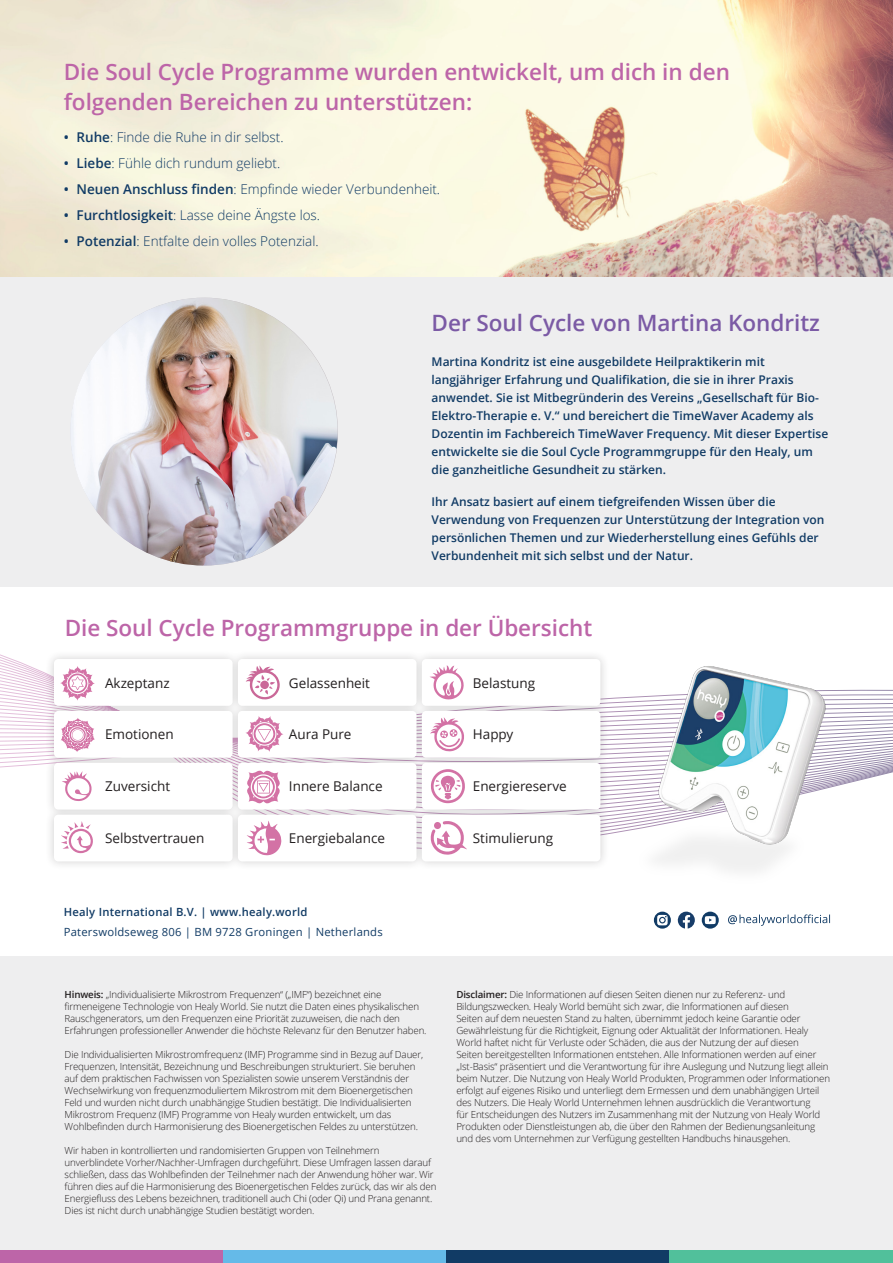
<style>
.page{position:relative;width:893px;height:1263px;background:#fff}
.page>*{position:absolute;margin:0;border:0;box-sizing:border-box;transform-origin:0 0}
.SL-15pts{font:600 22.5px/30px "Open Sans";color:#bd65a8}
.SL-15pts-2{font:600 22.5px "Open Sans";color:#7b5aa5}
.t1{font:300 13.5px "Open Sans";color:#113b65}
.Table-Copy_9pt{font:13.5px "Open Sans";color:#231f20}
.Copy-Lead-9pts{font:600 12px/18px "Open Sans";color:#113b65}
.Address_Light{font:11.25px "Open Sans";letter-spacing:.02em;color:#113b65}
.Address_Bold{font:600 11.25px "Open Sans";letter-spacing:.02em;color:#113b65}
.footnote{font:300 9.75px/12px "Open Sans";letter-spacing:-.015em;color:#231f20}
.s1{font-weight:600}
</style>
<div class="page">
<div style="left:0;top:276px;width:893px;height:311px;background:#eeeeef"></div>
<img style="left:0;top:0;width:893px;height:276px">
<img style="left:70px;top:298px;width:268px;height:267px;border-radius:134px">
<div style="left:0;top:957px;width:893px;height:306px;background:#eeeeef"></div>
<div style="left:0;top:1250px;width:223px;height:13px;background:#bd65a8"></div>
<div style="left:223px;top:1250px;width:224px;height:13px;background:#65bae8"></div>
<div style="left:446px;top:1250px;width:224px;height:13px;background:#113b65"></div>
<div style="left:670px;top:1250px;width:223px;height:13px;background:#51c09b"></div>
<img style="left:613px;top:761px;width:245px;height:110px">
<svg style="left:702px;top:912px;width:17px;height:17px"></svg>
<svg style="left:654px;top:912px;width:17px;height:17px"></svg>
<svg style="left:677px;top:911px;width:18px;height:17px"></svg>
<svg style="left:728px;top:914px;width:102px;height:12px"></svg>
<div style="left:45px;top:650px;width:564px;height:220px;background:#231f20;opacity:.2"></div>
<div style="left:54px;top:659px;width:179px;height:47px;background:#fff;border-radius:4px"></div>
<div style="left:238px;top:659px;width:178px;height:47px;background:#fff;border-radius:4px"></div>
<div style="left:422px;top:659px;width:178px;height:47px;background:#fff;border-radius:4px"></div>
<div style="left:54px;top:763px;width:179px;height:46px;background:#fff;border-radius:4px"></div>
<div style="left:238px;top:763px;width:178px;height:46px;background:#fff;border-radius:4px"></div>
<div style="left:422px;top:763px;width:178px;height:46px;background:#fff;border-radius:4px"></div>
<div style="left:54px;top:815px;width:179px;height:46px;background:#fff;border-radius:4px"></div>
<div style="left:238px;top:815px;width:178px;height:46px;background:#fff;border-radius:4px"></div>
<div style="left:422px;top:815px;width:178px;height:46px;background:#fff;border-radius:4px"></div>
<svg style="left:61px;top:821px;width:32px;height:32px"></svg>
<svg style="left:62px;top:771px;width:30px;height:30px"></svg>
<svg style="left:431px;top:769px;width:34px;height:34px"></svg>
<svg style="left:430px;top:821px;width:37px;height:34px"></svg>
<svg style="left:0;top:665px;width:893px;height:96px"></svg>
<svg style="left:247px;top:770px;width:33px;height:33px"></svg>
<svg style="left:247px;top:821px;width:35px;height:34px"></svg>
<p class="SL-15pts" style="left:64px;top:56px;width:668px">Die Soul Cycle Programme wurden entwickelt, um dich in den folgenden Bereichen zu unterstützen:</p>
<p class="t1" style="left:64px;top:128px;width:221px"><span class="s1">• Ruhe</span>: Finde die Ruhe in dir selbst.</p>
<p class="t1" style="left:64px;top:154px;width:218px"><span class="s1">• Liebe</span>: Fühle dich rundum geliebt.</p>
<p class="t1" style="left:64px;top:180px;width:378px"><span class="s1">• Neuen Anschluss finden</span>: Empfinde wieder Verbundenheit.</p>
<p class="t1" style="left:64px;top:206px;width:258px"><span class="s1">• Furchtlosigkeit</span>: Lasse deine Ängste los.</p>
<p class="t1" style="left:64px;top:231px;width:256px"><span class="s1">• Potenzial</span>: Entfalte dein volles Potenzial.</p>
<p class="SL-15pts-2" style="left:432px;top:308px;width:390px">Der Soul Cycle von Martina Kondritz</p>
<p class="Copy-Lead-9pts" style="left:432px;top:352px;width:398px">Martina Kondritz ist eine ausgebildete Heilpraktikerin mit langjähriger Erfahrung und Qualifikation, die sie in ihrer Praxis anwendet. Sie ist Mitbegründerin des Vereins „Gesellschaft für Bio-Elektro-Therapie e. V.“ und bereichert die TimeWaver Academy als Dozentin im Fachbereich TimeWaver Frequency. Mit dieser Expertise entwickelte sie die Soul Cycle Programmgruppe für den Healy, um die ganzheitliche Gesundheit zu stärken.</p>
<p class="Copy-Lead-9pts" style="left:432px;top:492px;width:394px">Ihr Ansatz basiert auf einem tiefgreifenden Wissen über die Verwendung von Frequenzen zur Unterstützung der Integration von persönlichen Themen und zur Wiederherstellung eines Gefühls der Verbundenheit mit sich selbst und der Natur.</p>
<p class="SL-15pts" style="left:65px;top:612px;width:529px">Die Soul Cycle Programmgruppe in der Übersicht</p>
<p class="Table-Copy_9pt" style="left:105px;top:673px;width:66px">Akzeptanz</p>
<p class="Table-Copy_9pt" style="left:289px;top:673px;width:83px">Gelassenheit</p>
<p class="Table-Copy_9pt" style="left:473px;top:673px;width:64px">Belastung</p>
<p class="Table-Copy_9pt" style="left:105px;top:725px;width:70px">Emotionen</p>
<p class="Table-Copy_9pt" style="left:289px;top:725px;width:64px">Aura Pure</p>
<p class="Table-Copy_9pt" style="left:473px;top:725px;width:42px">Happy</p>
<p class="Table-Copy_9pt" style="left:105px;top:777px;width:67px">Zuversicht</p>
<p class="Table-Copy_9pt" style="left:289px;top:777px;width:95px">Innere Balance</p>
<p class="Table-Copy_9pt" style="left:473px;top:777px;width:95px">Energiereserve</p>
<p class="Table-Copy_9pt" style="left:105px;top:829px;width:101px">Selbstvertrauen</p>
<p class="Table-Copy_9pt" style="left:289px;top:829px;width:98px">Energiebalance</p>
<p class="Table-Copy_9pt" style="left:473px;top:829px;width:82px">Stimulierung</p>
<p class="Address_Bold" style="left:64px;top:904px;width:245px">Healy International B.V. | www.healy.world</p>
<p class="Address_Light" style="left:64px;top:924px;width:320px">Paterswoldseweg 806 | BM 9728 Groningen | Netherlands</p>
<p class="footnote" style="left:65px;top:988px;width:363px"><span class="s1">Hinweis:</span> „Individualisierte Mikrostrom Frequenzen“ („IMF“) bezeichnet eine firmeneigene Technologie von Healy World. Sie nutzt die Daten eines physikalischen Rauschgenerators, um den Frequenzen eine Priorität zuzuweisen, die nach den Erfahrungen professioneller Anwender die höchste Relevanz für den Benutzer haben.</p>
<p class="footnote" style="left:65px;top:1048px;width:360px">Die Individualisierten Mikrostromfrequenz (IMF) Programme sind in Bezug auf Dauer, Frequenzen, Intensität, Bezeichnung und Beschreibungen strukturiert. Sie beruhen auf dem praktischen Fachwissen von Spezialisten sowie unserem Verständnis der Wechselwirkung von frequenzmoduliertem Mikrostrom mit dem Bioenergetischen Feld und wurden nicht durch unabhängige Studien bestätigt. Die Individualisierten Mikrostrom Frequenz (IMF) Programme von Healy wurden entwickelt, um das Wohlbefinden durch Harmonisierung des Bioenergetischen Feldes zu unterstützen.</p>
<p class="footnote" style="left:65px;top:1144px;width:373px">Wir haben in kontrollierten und randomisierten Gruppen von Teilnehmern unverblindete Vorher/Nachher-Umfragen durchgeführt. Diese Umfragen lassen darauf schließen, dass das Wohlbefinden der Teilnehmer nach der Anwendung höher war. Wir führen dies auf die Harmonisierung des Bioenergetischen Feldes zurück, das wir als den Energiefluss des Lebens bezeichnen, traditionell auch Chi (oder Qi) und Prana genannt.<br>Dies ist nicht durch unabhängige Studien bestätigt worden.</p>
<p class="footnote" style="left:456px;top:988px;width:375px"><span class="s1">Disclaimer:</span> Die Informationen auf diesen Seiten dienen nur zu Referenz- und Bildungszwecken. Healy World bemüht sich zwar, die Informationen auf diesen<br>Seiten auf dem neuesten Stand zu halten, übernimmt jedoch keine Garantie oder Gewährleistung für die Richtigkeit, Eignung oder Aktualität der Informationen. Healy World haftet nicht für Verluste oder Schäden, die aus der Nutzung der auf diesen<br>Seiten bereitgestellten Informationen entstehen. Alle Informationen werden auf einer „Ist-Basis“ präsentiert und die Verantwortung für ihre Auslegung und Nutzung liegt allein beim Nutzer. Die Nutzung von Healy World Produkten, Programmen oder Informationen erfolgt auf eigenes Risiko und unterliegt dem Ermessen und dem unabhängigen Urteil des Nutzers. Die Healy World Unternehmen lehnen ausdrücklich die Verantwortung<br>für Entscheidungen des Nutzers im Zusammenhang mit der Nutzung von Healy World Produkten oder Dienstleistungen ab, die über den Rahmen der Bedienungsanleitung und des vom Unternehmen zur Verfügung gestellten Handbuchs hinausgehen.</p>
</div>
